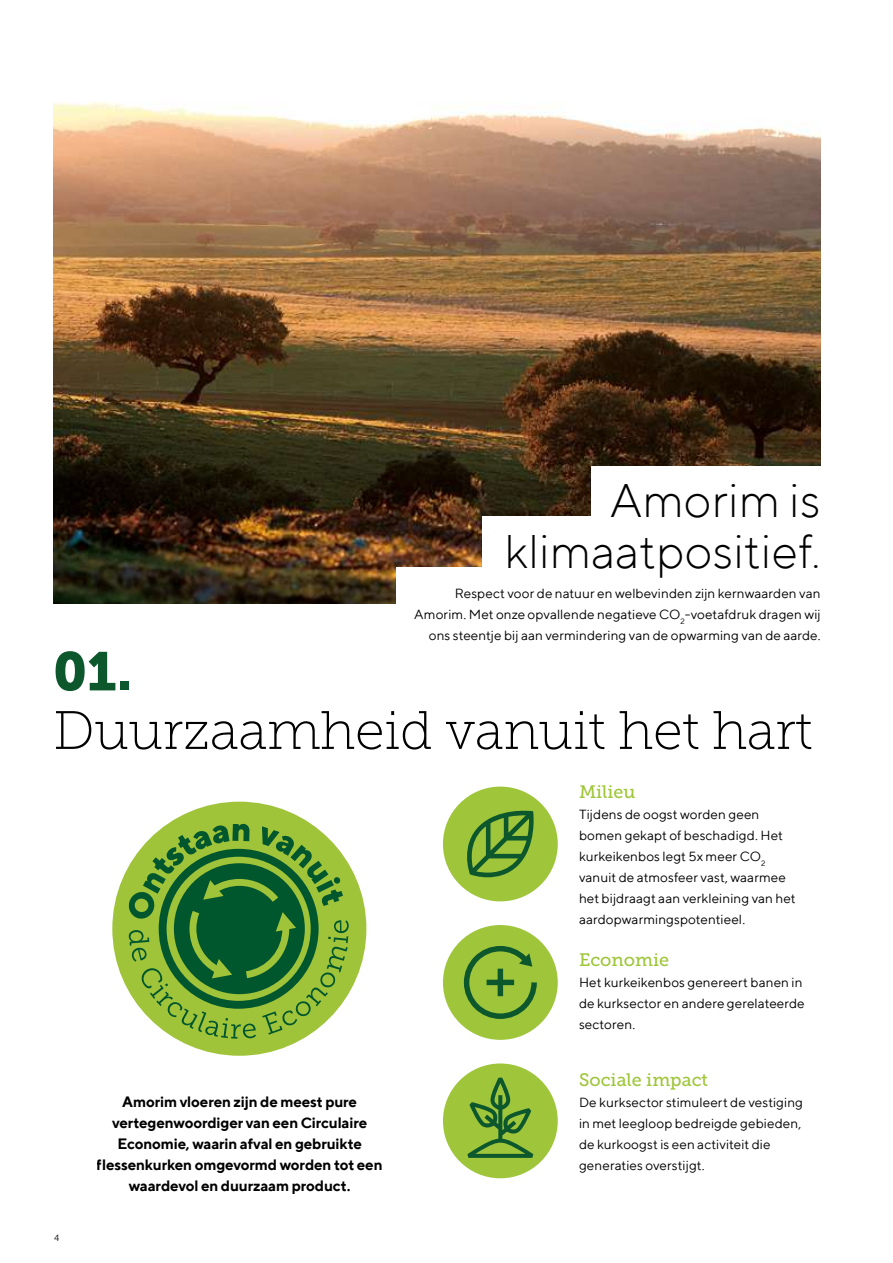
<style>
.page{position:relative;width:893px;height:1263px;background:#fff}
.page>*{position:absolute;margin:0;border:0;box-sizing:border-box;transform-origin:0 0}
.t1{font:54px "Museo Slab 100";letter-spacing:-.005em;color:#000}
.t2{font:54px "Museo Slab 900";color:#0d572d}
.t3{font:300 48px/51px "TT Norms";color:#000;text-align:right}
.t4{font:18px "Museo Slab 500";color:#9fc63b}
.t5{font:700 15px/21px "TT Norms";letter-spacing:-.01em;color:#000;text-align:center}
.t6{font:13.5px/21px "TT Norms";letter-spacing:.005em;color:#000}
.t7{font:9px "Museo Slab 300";color:#000}
</style>
<div class="page">
<div style="left:443px;top:1063px;width:115px;height:115px;background:#9fc63b;border-radius:50%"></div>
<svg style="left:467px;top:1078px;width:66px;height:80px"></svg>
<div style="left:443px;top:925px;width:115px;height:115px;background:#9fc63b;border-radius:50%"></div>
<svg style="left:464px;top:946px;width:73px;height:73px"></svg>
<img style="left:53px;top:102px;width:768px;height:502px">
<div style="left:592px;top:467px;width:301px;height:61px;background:#fff"></div>
<div style="left:483px;top:517px;width:410px;height:68px;background:#fff"></div>
<div style="left:396px;top:568px;width:497px;height:72px;background:#fff"></div>
<div style="left:443px;top:786px;width:115px;height:115px;background:#9fc63b;border-radius:50%"></div>
<svg style="left:467px;top:810px;width:67px;height:67px"></svg>
<div style="left:112px;top:802px;width:254px;height:254px;background:#9fc339;border-radius:50%"></div>
<svg style="left:127px;top:824px;width:222px;height:215px"></svg>
<h2 class="t3" style="left:504px;top:473px;width:318px">Amorim is klimaatpositief.</h2>
<p class="t6" style="left:414px;top:582px;width:408px;text-align:right">Respect voor de natuur en welbevinden zijn kernwaarden van<br>Amorim. Met onze opvallende negatieve CO<sub>2</sub>-voetafdruk dragen wij ons steentje bij aan vermindering van de opwarming van de aarde.</p>
<h1 class="t2" style="left:53px;top:640px;width:80px">01.</h1>
<h1 class="t1" style="left:53px;top:701px;width:761px">Duurzaamheid vanuit het hart</h1>
<h3 class="t4" style="left:579px;top:782px;width:58px">Milieu</h3>
<p class="t6" style="left:579px;top:804px;width:218px">Tijdens de oogst worden geen bomen gekapt of beschadigd. Het kurkeikenbos legt 5x meer CO<sub>2 </sub>vanuit de atmosfeer vast, waarmee het bijdraagt aan verkleining van het aardopwarmingspotentieel.</p>
<h3 class="t4" style="left:579px;top:950px;width:92px">Economie</h3>
<p class="t6" style="left:579px;top:972px;width:227px">Het kurkeikenbos genereert banen in de kurksector en andere gerelateerde sectoren.</p>
<p class="t7" style="left:54px;top:1233px;width:7px">4</p>
<p class="t5" style="left:97px;top:1090px;width:287px">Amorim vloeren zijn de meest pure vertegenwoordiger van een Circulaire Economie, waarin afval en gebruikte flessenkurken omgevormd worden tot een waardevol en duurzaam product.</p>
<h3 class="t4" style="left:579px;top:1070px;width:131px">Sociale impact</h3>
<p class="t6" style="left:579px;top:1091px;width:226px">De kurksector stimuleert de vestiging in met leegloop bedreigde gebieden, de kurkoogst is een activiteit die generaties overstijgt.</p>
</div>
